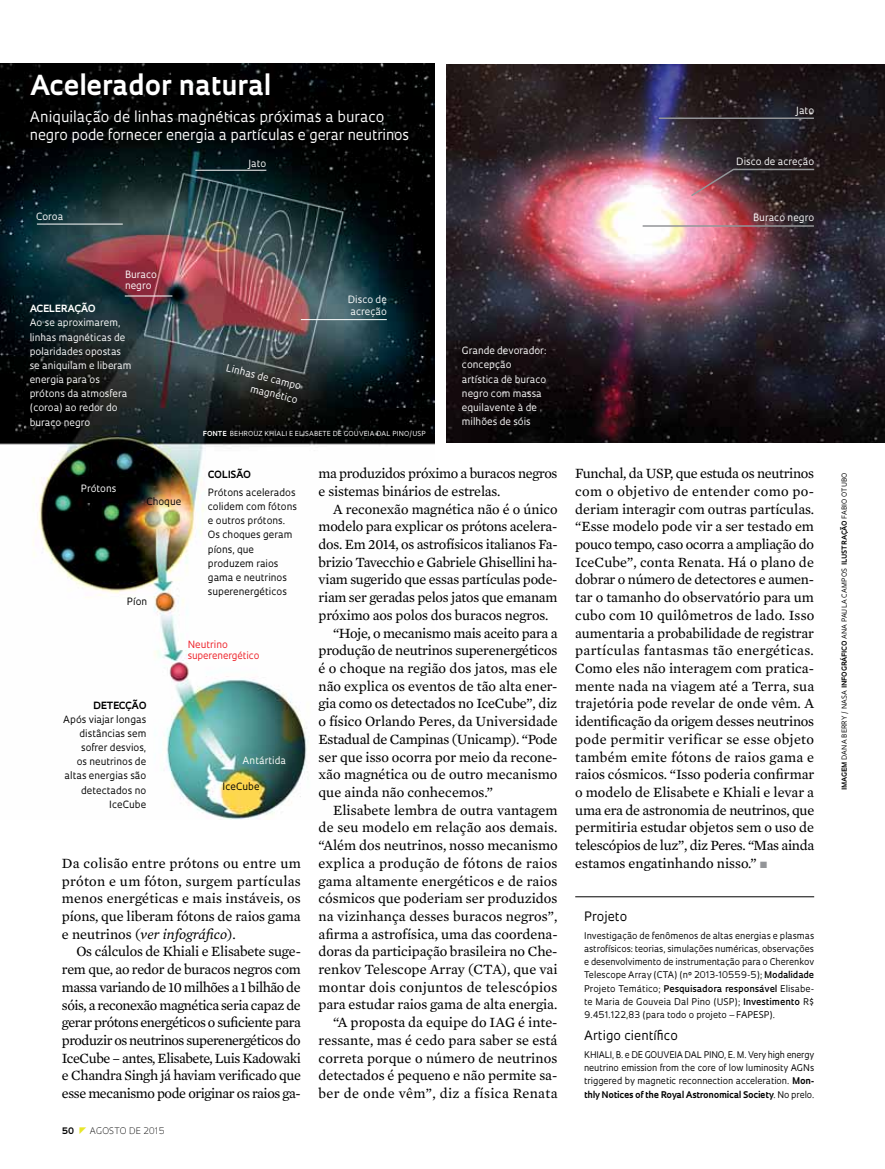
<style>
.page{position:relative;width:885px;height:1169px;background:#fff}
.page>*{position:absolute;margin:0;border:0;box-sizing:border-box;transform-origin:0 0}
.t1{font:700 26.85px "Oculum";color:#fff}
.t2{font:14.4px/17.7px "Mercury Text G2";letter-spacing:-.005em;color:#000;text-align:justify}
.t3{font:14.4px/17.7px "Mercury Text G2";letter-spacing:-.025em;color:#000}
.t4{font:14.4px/18.3px "Oculum";color:#fff}
.t5{font:14.4px "Mercury Text G2";letter-spacing:.02em;color:#000}
.t6{font:14.4px "Mercury Text G2";letter-spacing:.025em;color:#000}
.t7{font:12.6px "Oculum";color:#000}
.t8{font:9.75px/14.1px "Oculum";color:#fff}
.t9{font:9.75px/14.1px "Oculum";color:#000}
.t10{font:9.75px/11.6px "Oculum";letter-spacing:-.01em;color:#ed1d24}
.t11{font:700 9.75px "Oculum";color:#000}
.t12{font:700 9.75px "Oculum";color:#fff}
.t13{font:9px/13.2px "Oculum";letter-spacing:-.005em;color:#000;text-align:justify}
.t14{font:300 8.7px "Oculum";letter-spacing:.01em;color:#000}
.t15{font:700 8.7px "Oculum";color:#000}
.t16{font:6.75px "Oculum";letter-spacing:.02em;color:#000}
.t17{font:6.75px "Oculum";letter-spacing:.02em;color:#fff}
.s1{font-weight:700}
.s2{color:#939598}
.s3{font-style:italic}
.s4{font-weight:600}
</style>
<div class="page">
<img style="left:0;top:64px;width:434px;height:755px">
<img style="left:447px;top:64px;width:438px;height:379px">
<hr style="left:575px;top:896px;width:239px;height:1px;background:#000">
<svg style="left:689px;top:168px;width:127px;height:30px;background:#55343a"></svg>
<hr style="left:643px;top:225px;width:171px;height:2px;background:#939598">
<hr style="left:659px;top:117px;width:155px;height:2px;background:#939598">
<hr style="left:37px;top:224px;width:86px;height:1px;background:#fff">
<hr style="left:125px;top:296px;width:47px;height:1px;background:#fff">
<hr style="left:195px;top:170px;width:71px;height:1px;background:#fff">
<hr style="left:301px;top:319px;width:86px;height:1px;background:#fff">
<h1 class="t1" style="left:30px;top:67px;width:242px">Acelerador natural</h1>
<p class="t4" style="left:30px;top:107px;width:381px">Aniquilação de linhas magnéticas próximas a buraco negro pode fornecer energia a partículas e gerar neutrinos</p>
<p class="t8" style="left:36px;top:209px;width:29px">Coroa</p>
<p class="t8" style="left:125px;top:268px;width:34px;line-height:11.7px">Buraco negro</p>
<p class="t12" style="left:30px;top:302px;width:33px">acelera</p>
<p class="t12" style="left:75px;top:302px;width:23px">ção</p>
<p class="t8" style="left:30px;top:315px;width:103px">Ao se aproximarem, linhas magnéticas de polaridades opostas se aniquilam e liberam energia para os prótons da atmosfera (coroa) ao redor do buraco negro</p>
<p class="t8" style="left:248px;top:156px;width:19px">Jato</p>
<p class="t8" style="left:228px;top:360px;width:80px;text-align:right;rotate:14deg">Linhas de campo magnético</p>
<p class="t8" style="left:348px;top:293px;width:41px;line-height:11.7px">Disco de acreção</p>
<p class="t17" style="left:203px;top:429px;width:179px"><span class="s1">Fonte</span> beh rouz Kh iali e elisabete de gouveia dal</p>
<p class="t17" style="left:392px;top:429px;width:35px">pino/uSP</p>
<p class="t8" style="left:462px;top:343px;width:86px">Grande devorador: concepção artística de buraco negro com massa equilavente à de milhões de sóis</p>
<p class="t8" style="left:796px;top:103px;width:19px">Jato</p>
<p class="t8" style="left:736px;top:154px;width:79px">Disco de acreção</p>
<p class="t8" style="left:753px;top:210px;width:63px">Buraco negro</p>
<p class="t3" style="left:319px;top:464px;width:240px">ma produzidos próximo a buracos negros e sistemas binários de estrelas.</p>
<p class="t2" style="left:333px;top:499px;width:226px">A reconexão magnética não é o único</p>
<p class="t2" style="left:319px;top:517px;width:240px">modelo para explicar os prótons acelera-</p>
<p class="t2" style="left:319px;top:534px;width:241px">dos. Em 2014, os astrofísicos italianos Fa-</p>
<p class="t3" style="left:319px;top:552px;width:240px">brizio Tavecchio e Gabriele Ghisellini ha-</p>
<p class="t2" style="left:319px;top:570px;width:240px">viam sugerido que essas partículas pode-</p>
<p class="t2" style="left:319px;top:587px;width:240px">riam ser geradas pelos jatos que emanam</p>
<p class="t2" style="left:319px;top:605px;width:231px">próximo aos polos dos buracos negros.</p>
<p class="t3" style="left:333px;top:623px;width:226px">“Hoje, o mecanismo mais aceito para a</p>
<p class="t2" style="left:319px;top:641px;width:240px">produção de neutrinos superenergéticos</p>
<p class="t2" style="left:319px;top:658px;width:240px">é o choque na região dos jatos, mas ele</p>
<p class="t2" style="left:319px;top:676px;width:240px">não explica os eventos de tão alta ener-</p>
<p class="t2" style="left:319px;top:694px;width:240px">gia como os detectados no IceCube”, diz</p>
<p class="t2" style="left:319px;top:711px;width:241px">o físico Orlando Peres, da Universidade</p>
<p class="t2" style="left:319px;top:729px;width:240px">Estadual de Campinas (Unicamp). “Pode</p>
<p class="t2" style="left:319px;top:747px;width:240px">ser que isso ocorra por meio da recone-</p>
<p class="t2" style="left:319px;top:765px;width:240px">xão magnética ou de outro mecanismo</p>
<p class="t2" style="left:319px;top:782px;width:176px">que ainda não conhecemos.”</p>
<p class="t2" style="left:333px;top:800px;width:226px">Elisabete lembra de outra vantagem</p>
<p class="t2" style="left:319px;top:818px;width:240px">de seu modelo em relação aos demais.</p>
<p class="t2" style="left:319px;top:835px;width:241px">“Além dos neutrinos, nosso mecanismo</p>
<p class="t5" style="left:319px;top:852px;width:240px">explica a produção de fótons de raios</p>
<p class="t2" style="left:319px;top:871px;width:240px">gama altamente energéticos e de raios</p>
<p class="t2" style="left:319px;top:888px;width:240px">cósmicos que poderiam ser produzidos</p>
<p class="t2" style="left:319px;top:906px;width:241px">na vizinhança desses buracos negros”,</p>
<p class="t2" style="left:319px;top:924px;width:241px">afirma a astrofísica, uma das coordena-</p>
<p class="t2" style="left:319px;top:942px;width:240px">doras da participação brasileira no Che-</p>
<p class="t2" style="left:319px;top:959px;width:240px">renkov Telescope Array (CTA), que vai</p>
<p class="t5" style="left:319px;top:976px;width:240px">montar dois conjuntos de telescópios</p>
<p class="t2" style="left:319px;top:995px;width:240px">para estudar raios gama de alta energia.</p>
<p class="t2" style="left:333px;top:1012px;width:226px">“A proposta da equipe do IAG é inte-</p>
<p class="t2" style="left:319px;top:1030px;width:240px">ressante, mas é cedo para saber se está</p>
<p class="t2" style="left:319px;top:1048px;width:240px">correta porque o número de neutrinos</p>
<p class="t2" style="left:319px;top:1065px;width:240px">detectados é pequeno e não permite sa-</p>
<p class="t6" style="left:319px;top:1082px;width:240px">ber de onde vêm”, diz a física Renata</p>
<p class="t2" style="left:575px;top:464px;width:241px">Funchal, da USP, que estuda os neutrinos com o objetivo de entender como po&shy;deriam interagir com outras partículas. “Esse modelo pode vir a ser testado em pouco tempo, caso ocorra a ampliação do IceCube”, conta Renata. Há o plano de dobrar o número de detectores e aumen&shy;tar o tamanho do observatório para um cubo com 10 quilômetros de lado. Isso aumentaria a probabilidade de registrar partículas fantasmas tão energéticas.<br>Como eles não interagem com pratica&shy;mente nada na viagem até a Terra, sua trajetória pode revelar de onde vêm. A identificação da origem desses neutrinos pode permitir verificar se esse objeto também emite fótons de raios gama e raios cósmicos. “Isso poderia confirmar o modelo de Elisabete e Khiali e levar a uma era de astronomia de neutrinos, que permitiria estudar objetos sem o uso de telescópios de luz”, diz Peres. “Mas ainda</p>
<p class="t11" style="left:208px;top:468px;width:44px">Colisão</p>
<p class="t9" style="left:208px;top:485px;width:91px">Prótons acelerados colidem com fótons e outros prótons.<br>Os choques geram píons, que produzem raios gama e neutrinos superenergéticos</p>
<p class="t8" style="left:81px;top:481px;width:37px">Prótons</p>
<p class="t9" style="left:146px;top:494px;width:36px">Choque</p>
<p class="t9" style="left:127px;top:594px;width:22px">Píon</p>
<p class="t10" style="left:188px;top:638px;width:73px">Neutrino superenergético</p>
<p class="t11" style="left:93px;top:698px;width:55px">detecção</p>
<p class="t9" style="left:63px;top:711px;width:85px;text-align:right">Após viajar longas distâncias sem sofrer desvios,<br>os neutrinos de altas energias são detectados no<br>I ceCube</p>
<p class="t8" style="left:243px;top:752px;width:45px">Antártida</p>
<p class="t9" style="left:223px;top:779px;width:38px">I ceCube</p>
<p class="t5" style="left:62px;top:852px;width:240px">Da colisão entre prótons ou entre um</p>
<p class="t2" style="left:575px;top:853px;width:193px">estamos engatinhando nisso.” <span class="s2">■</span></p>
<p class="t2" style="left:62px;top:871px;width:240px">próton e um fóton, surgem partículas menos energéticas e mais instáveis, os píons, que liberam fótons de raios gama e neutrinos (<span class="s3">ver infográfico</span>).</p>
<p class="t2" style="left:62px;top:942px;width:241px;text-indent:14px">Os cálculos de Khiali e Elisabete suge&shy;rem que, ao redor de buracos negros com massa variando de 10 milhões a 1 bilhão de sóis, a reconexão magnética seria capaz de gerar prótons energéticos o suficiente para produzir os neutrinos superenergéticos do IceCube – antes, Elisabete, Luis Kadowaki e Chandra Singh já haviam verificado que esse mecanismo pode originar os raios ga-</p>
<p class="t7" style="left:584px;top:908px;width:45px">Projeto</p>
<p class="t13" style="left:584px;top:928px;width:232px">I nvestigação de fenômenos de altas energias e plasmas astrofísicos: teorias, simulações numéricas, observações e desenvolvimento de instrumentação para o Cherenkov Telescope Array (CTA) (nº 2013-10559-5); <span class="s4">Modalidade </span>Projeto Temático; <span class="s4">Pesquisadora responsável</span> Elisabe&shy;te Maria de Gouveia Dal Pino (USP); <span class="s4">Investimento</span> R$ 9.451.122,83 (para todo o projeto – FAPESP).</p>
<p class="t7" style="left:584px;top:1027px;width:95px">Artigo científico</p>
<p class="t13" style="left:584px;top:1047px;width:232px">KHIALI, B. e DE GOUVEIA DAL PI NO, E. M. Very high energy neutrino emission from the core of low luminosity AGNs triggered by magnetic reconnection acceleration. <span class="s1">Mon&shy;thly N otices of the Royal Astronomical Society</span>. No prelo.</p>
<p class="t15" style="left:62px;top:1124px;width:14px">50</p>
<p class="t14" style="left:90px;top:1124px;width:76px">AGOSTO DE 2015</p>
<p class="t16" style="left:840px;top:789px;width:319px;rotate:-90deg"><span class="s1">imagem</span> dana berry / nasa <span class="s1">infográfico</span> ana paula campos <span class="s1">ilustração</span> fabio otu bo</p>
</div>
